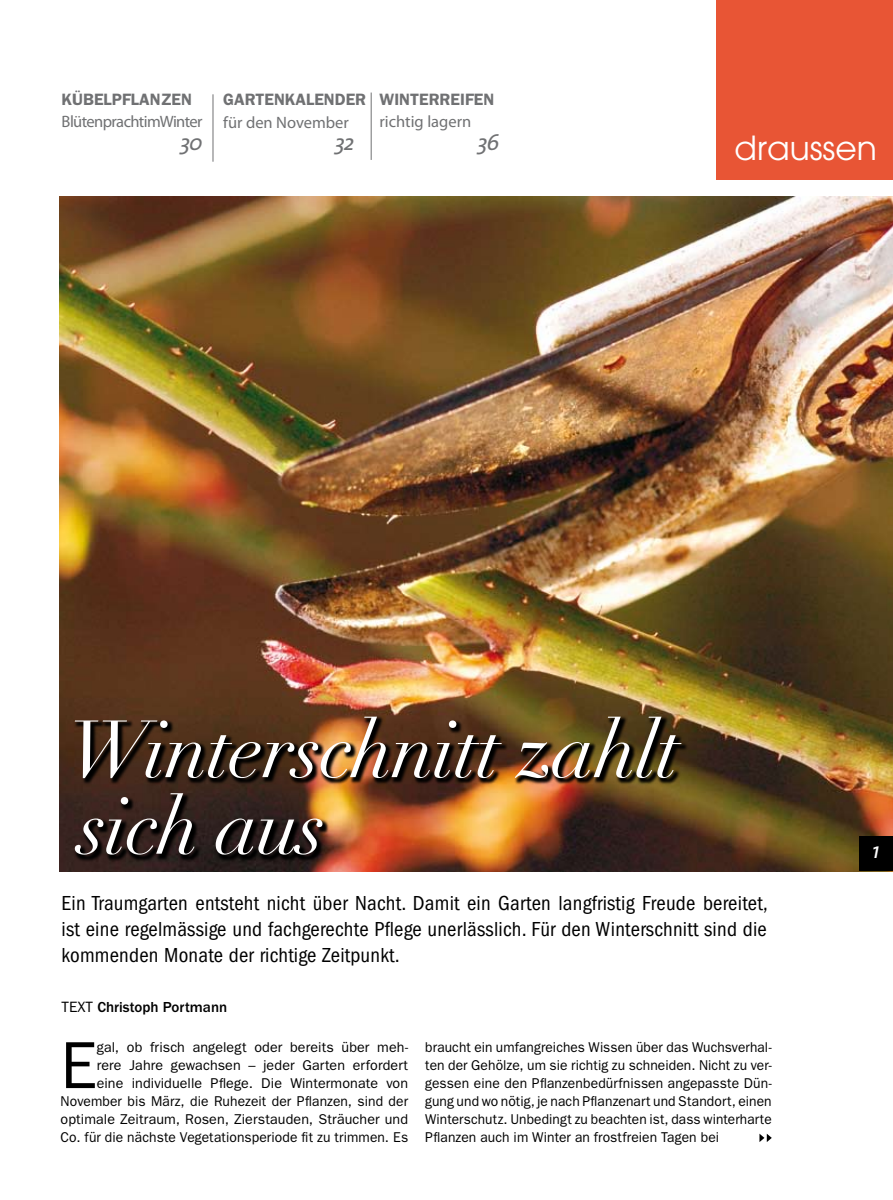
<style>
.page{position:relative;width:893px;height:1200px;background:#fff}
.page>*{position:absolute;margin:0;border:0;box-sizing:border-box;transform-origin:0 0}
.t1{font:italic 79.5px/76.5px "Didot";letter-spacing:-.015em;color:#fff}
.t2{font:66.75px "Franklin Gothic LT";color:#000}
.t3{font:33px "Avant Garde LT";color:#fff}
.t4{font:italic 22.5px "The Sans";color:#707173}
.t5{font:italic 22.5px "The Sans";color:#fff}
.t6{font:condensed 21px/25.5px "Franklin Gothic LT";letter-spacing:.01em;color:#000;text-align:justify}
.t7{font:600 16.5px "Franklin Gothic LT";color:#707173}
.t8{font:16.5px "Myriad Pro";letter-spacing:-.005em;color:#707173}
.t9{font:16.5px "Myriad Pro";letter-spacing:-.035em;color:#707173}
.t10{font:500 15px "Franklin Gothic LT";color:#000}
.t11{font:14.25px/18px "Franklin Gothic LT";letter-spacing:.01em;color:#000;text-align:justify;scale:.96 1}
.t12{font:14.25px/18px "Franklin Gothic LT";letter-spacing:.01em;color:#000;text-align:right}
.s1{font-weight:400}
</style>
<div class="page">
<img style="left:60px;top:197px;width:833px;height:674px">
<img style="left:73px;top:715px;width:616px;height:146px">
<div style="left:716px;top:0;width:177px;height:180px;background:#e85535"></div>
<hr style="left:213px;top:94px;width:1px;height:68px;background:#707173">
<hr style="left:371px;top:92px;width:1px;height:68px;background:#707173">
<svg style="left:759px;top:1133px;width:13px;height:8px"></svg>
<div style="left:859px;top:836px;width:34px;height:34px;background:#000"></div>
<p class="t7" style="left:62px;top:89px;width:132px">KÜBELPFLANZEN</p>
<p class="t9" style="left:62px;top:112px;width:142px">Blütenpracht im Winter</p>
<h3 class="t4" style="left:180px;top:124px;width:24px">30</h3>
<p class="t7" style="left:223px;top:90px;width:144px">GARTENKALENDER</p>
<p class="t8" style="left:223px;top:112px;width:127px">für den November</p>
<h3 class="t4" style="left:335px;top:124px;width:21px">32</h3>
<p class="t7" style="left:379px;top:89px;width:116px">WINTERREIFEN</p>
<p class="t8" style="left:379px;top:112px;width:93px">richtig lagern</p>
<h3 class="t4" style="left:477px;top:124px;width:23px">36</h3>
<h3 class="t3" style="left:735px;top:128px;width:144px">draussen</h3>
<h1 class="t1" style="left:68px;top:712px;width:613px">Winterschnitt zahlt sich aus</h1>
<h3 class="t5" style="left:872px;top:831px;width:9px">1</h3>
<h3 class="t6" style="left:62px;top:890px;width:708px">Ein Traumgarten entsteht nicht über Nacht. Damit ein Garten langfristig Freude bereitet, ist eine regelmässige und fachgerechte Pflege unerlässlich. Für den Winterschnitt sind die kommenden Monate der richtige Zeitpunkt.</h3>
<p class="t10" style="left:62px;top:998px;width:167px"><span class="s1">Text</span> Christoph Portmann</p>
<p class="t12" style="left:61px;top:1037px;width:349px">gal, ob frisch angelegt oder bereits über meh-<br>rere Jahre gewachsen – jeder Garten erfordert<br>eine individuelle Pflege. Die Wintermonate von November bis März, die Ruhezeit der Pflanzen, sind der optimale Zeitraum, Rosen, Zierstauden, Sträucher und Co. für die nächste Vegetationsperiode fit zu trimmen. Es</p>
<p class="t11" style="left:425px;top:1037px;width:362px">braucht ein umfangreiches Wissen über das Wuchsverhal&shy;ten der Gehölze, um sie richtig zu schneiden. Nicht zu ver&shy;gessen eine den Pflanzenbedürfnissen angepasste Dün&shy;gung und wo nötig, je nach Pflanzenart und Standort, einen Winterschutz. Unbedingt zu beachten ist, dass winterharte Pflanzen auch im Winter an frostfreien Tagen bei</p>
<h2 class="t2" style="left:61px;top:1026px;width:30px">E</h2>
</div>
